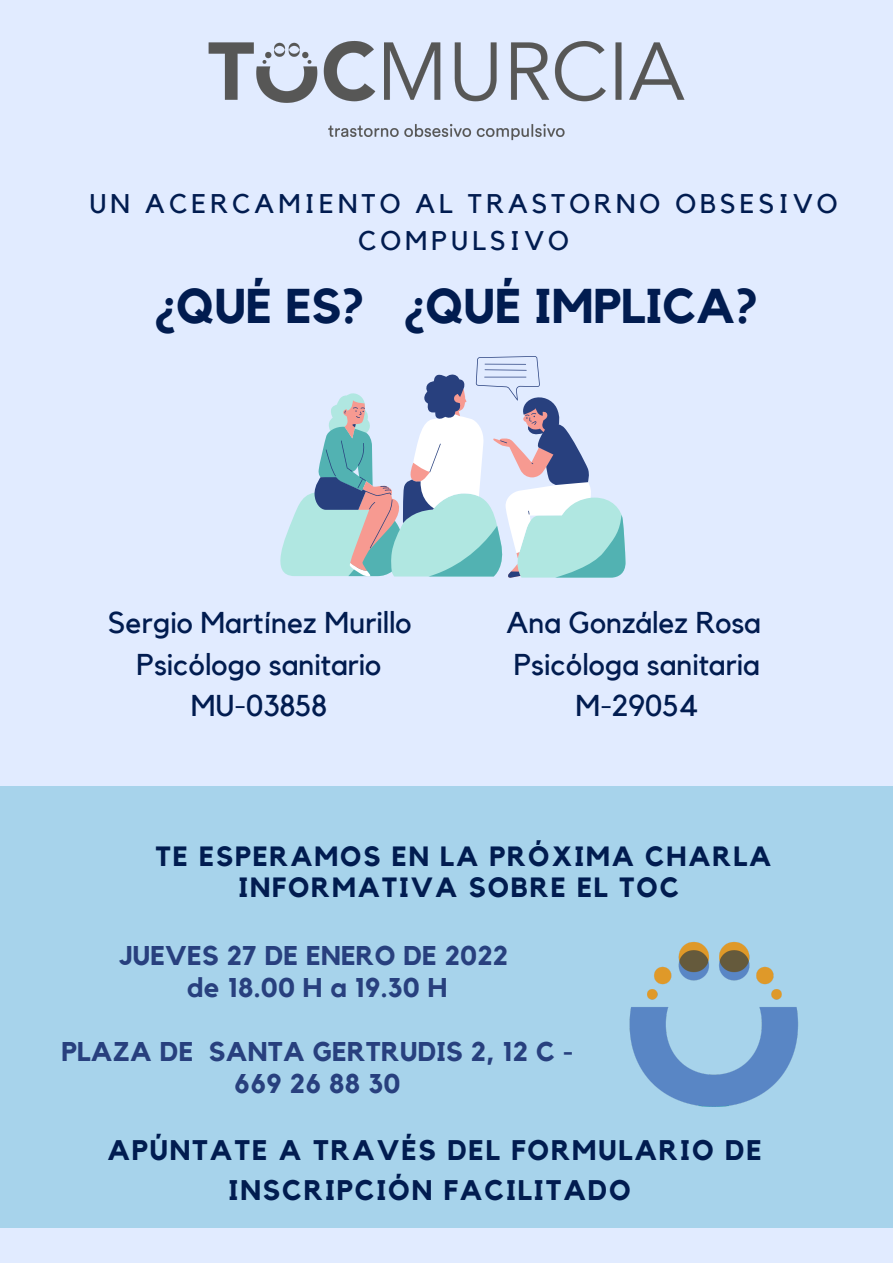
<style>
.page{position:relative;width:893px;height:1263px;background:#e1ebff}
.page>*{position:absolute;margin:0;border:0;box-sizing:border-box;transform-origin:0 0}
.t1{font:700 48.6px "Kollektif";color:#011c50}
.t2{font:30px "Kollektif";color:#011c50}
.t3{font:700 28.28px/39.4px "Kollektif";letter-spacing:.065em;color:#011c50;text-align:center}
.t4{font:700 27.75px/30.4px "Kollektif";letter-spacing:.065em;color:#011c50;text-align:center}
.t5{font:700 27px/32.1px "Kollektif";letter-spacing:.01em;color:#28407e;text-align:center}
.t6{font:26.92px/37.7px "Kollektif";letter-spacing:.15em;color:#011c50;text-align:center}
</style>
<div class="page">
<div style="left:0;top:786px;width:893px;height:441px;background:#a7d3eb"></div>
<svg style="left:280px;top:493px;width:34px;height:83px;fill:#b0e7e1"></svg>
<svg style="left:591px;top:497px;width:35px;height:81px;background:#92d3d2"></svg>
<svg style="left:314px;top:356px;width:276px;height:222px"></svg>
<img style="left:208px;top:41px;width:477px;height:100px">
<img style="left:629px;top:941px;width:170px;height:166px">
<p class="t6" style="left:89px;top:185px;width:749px">UN ACERCAMIENTO AL TRASTORNO OBSESIVO<br>COMPULSIVO</p>
<p class="t1" style="left:155px;top:284px;width:604px">¿QUÉ ES? ¿QUÉ IMPLICA?</p>
<p class="t2" style="left:108px;top:609px;width:305px">Sergio Martínez Murillo</p>
<p class="t2" style="left:137px;top:650px;width:246px">Psicólogo sanitario</p>
<p class="t2" style="left:191px;top:692px;width:138px">MU-03858</p>
<p class="t2" style="left:506px;top:609px;width:256px">Ana González Rosa</p>
<p class="t2" style="left:514px;top:650px;width:247px">Psicóloga sanitaria</p>
<p class="t2" style="left:575px;top:692px;width:124px">M-29054</p>
<p class="t4" style="left:156px;top:842px;width:617px">TE ESPERAMOS EN LA PRÓXIMA CHARLA<br>INFORMATIVA SOBRE EL TOC</p>
<p class="t5" style="left:119px;top:940px;width:390px">JUEVES 27 DE ENERO DE 2022</p>
<p class="t5" style="left:187px;top:973px;width:261px">de 18.00 H a 19.30 H</p>
<p class="t5" style="left:61px;top:1037px;width:513px">PLAZA DE SANTA GERTRUDIS 2, 12 C -<br>669 26 88 30</p>
<p class="t3" style="left:107px;top:1132px;width:656px">APÚNTATE A TRAVÉS DEL FORMULARIO DE<br>INSCRIPCIÓN FACILITADO</p>
</div>
